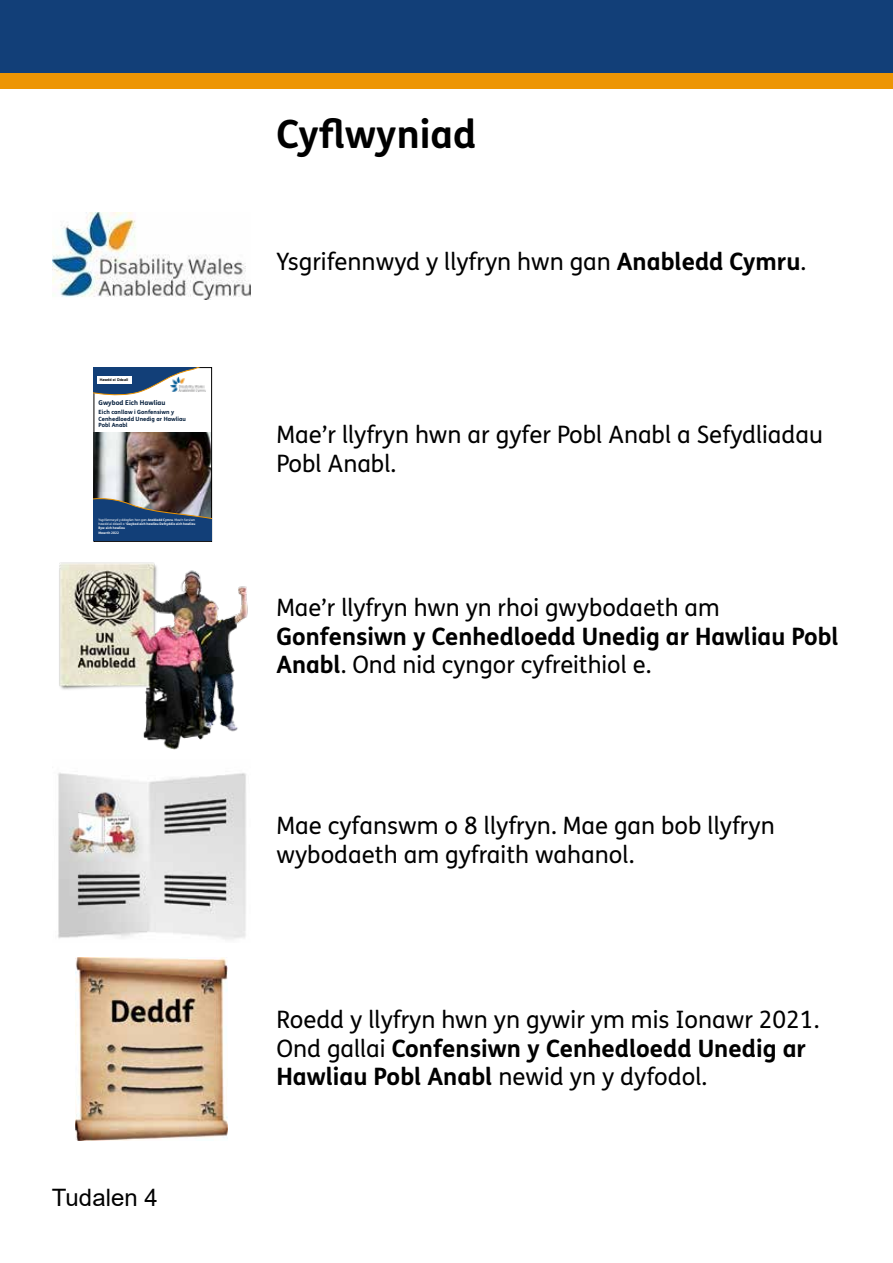
<style>
.page{position:relative;width:893px;height:1263px;background:#fff}
.page>*{position:absolute;margin:0;border:0;box-sizing:border-box;transform-origin:0 0}
.t1{font:700 39px "FS Me Pro";color:#000}
.t2{font:24px/28.8px "FS Me Pro";color:#000}
.t3{font:700 24px/28.8px "FS Me Pro";color:#000}
.t4{font:24px "Arial";color:#000}
.t5{font:700 6.6px "FS Me Pro";color:#011b39}
.t6{font:700 5.7px/6.9px "FS Me Pro";color:#011b39}
.t7{font:700 3.75px "Arial";color:#000}
.t8{font:700 3.3px/3.9px "FS Me Pro";color:#fff;text-align:justify}
.s1{font-weight:400}
.s2{font-weight:700}
</style>
<div class="page">
<div style="left:0;top:3px;width:893px;height:85px;background:#ed9504"></div>
<div style="left:0;top:0;width:893px;height:72px;background:#123f78"></div>
<img style="left:96px;top:432px;width:114px;height:56px">
<div style="left:94px;top:367px;width:118px;height:175px;border:1px solid #000"></div>
<img style="left:52px;top:213px;width:199px;height:87px">
<svg style="left:94px;top:368px;width:113px;height:35px"></svg>
<img style="left:170px;top:376px;width:36px;height:16px">
<div style="left:97px;top:376px;width:34px;height:8px;background:#fff"></div>
<img style="left:94px;top:488px;width:118px;height:53px">
<img style="left:59px;top:562px;width:189px;height:188px">
<img style="left:58px;top:772px;width:188px;height:168px">
<img style="left:75px;top:958px;width:152px;height:183px">
<p class="t7" style="left:100px;top:377px;width:30px">Hawdd ei Ddeall</p>
<p class="t5" style="left:99px;top:397px;width:68px">Gwybod Eich Hawliau</p>
<p class="t6" style="left:99px;top:408px;width:89px">Eich canllaw i Gonfensiwn y<br>Cenhedloedd Unedig ar Hawliau<br>Pobl Anabl</p>
<p class="t8" style="left:99px;top:517px;width:98px"><span class="s1">Ysgrifennwyd y ddogfen hon gan</span> Anabledd Cymru<span class="s1">. Mae’n fersiwn hawdd ei ddeall o ‘</span>Gwybod eich hawliau Defnyddio eich hawliau Byw eich hawliau</p>
<p class="t8" style="left:99px;top:530px;width:22px">Mawrth 2022</p>
<p class="t4" style="left:52px;top:1181px;width:107px">Tudalen 4</p>
<h1 class="t1" style="left:276px;top:104px;width:201px">Cyfwyniad</h1>
<p class="t2" style="left:276px;top:247px;width:531px">Ysgrifennwyd y llyfryn hwn gan <span class="s2">Anabledd Cymru</span>.</p>
<p class="t2" style="left:276px;top:420px;width:548px">Mae’r llyfryn hwn ar gyfer Pobl Anabl a Sefydliadau<br>Pobl Anabl.</p>
<p class="t2" style="left:276px;top:593px;width:445px">Mae’r llyfryn hwn yn rhoi gwybodaeth am</p>
<p class="t3" style="left:276px;top:620px;width:564px">Gonfensiwn y Cenhedloedd Unedig ar Hawliau Pobl<br>Anabl<span class="s1">. Ond nid cyngor cyfreithiol e.</span></p>
<p class="t2" style="left:276px;top:811px;width:500px">Mae cyfanswm o 8 llyfryn. Mae gan bob llyfryn wybodaeth am gyfraith wahanol.</p>
<p class="t2" style="left:276px;top:1004px;width:544px">Roedd y llyfryn hwn yn gywir ym mis Ionawr 2021.<br>Ond gallai <span class="s2">Confensiwn y Cenhedloedd Unedig ar<br>Hawliau Pobl Anabl</span> newid yn y dyfodol.</p>
</div>
